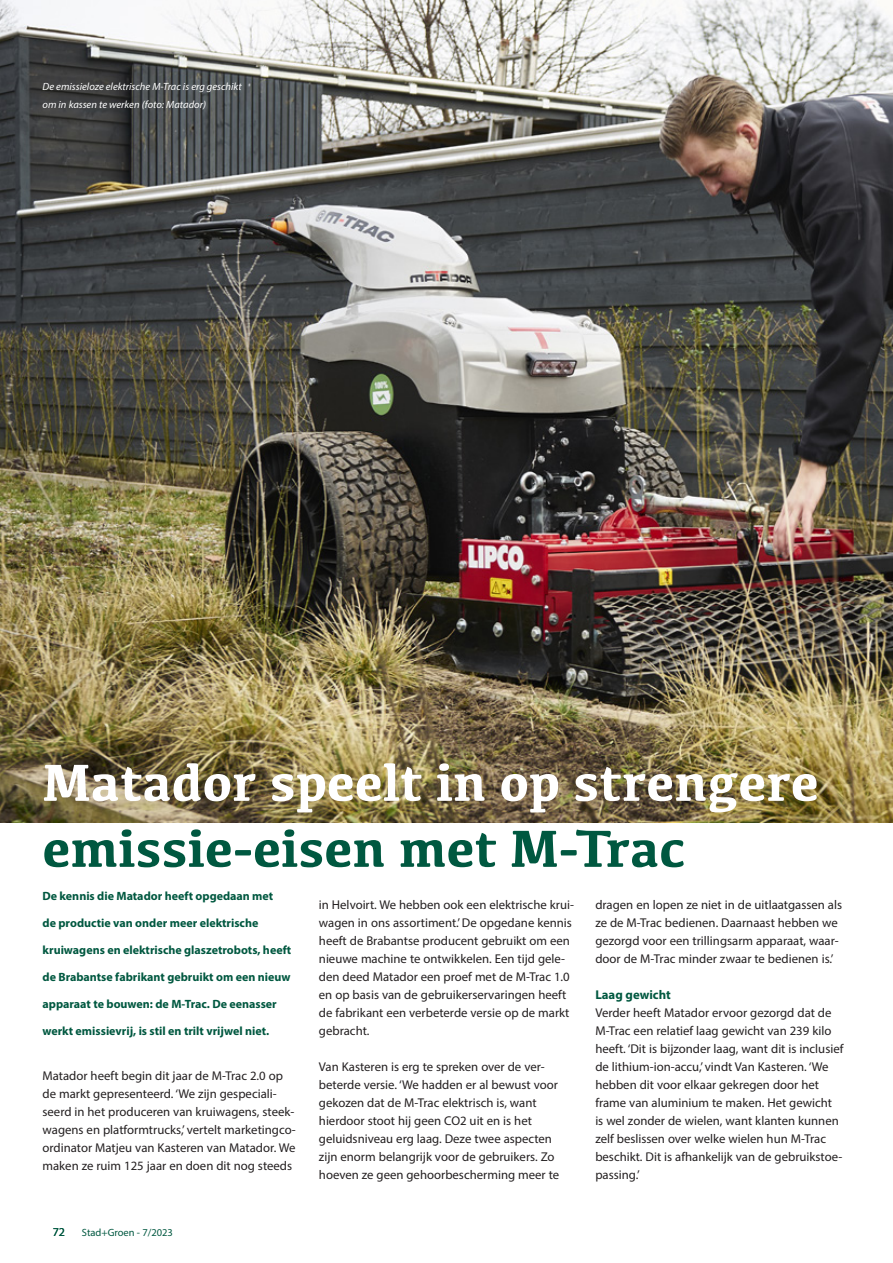
<style>
.page{position:relative;width:893px;height:1263px;background:#fff}
.page>*{position:absolute;margin:0;border:0;box-sizing:border-box;transform-origin:0 0}
.t1{font:700 54px "Kefa";color:#fff}
.t2{font:700 54px "Kefa";color:#005840}
.t3{font:12.75px/18px "Myriad Pro";color:#231f20}
.t4{font:700 12.75px "Myriad Pro";color:#005840}
.t5{font:700 12px "Myriad Pro";color:#005840}
.t6{font:12px "Myriad Pro";color:#005840}
.t7{font:italic 10.5px/18px "Myriad Pro";color:#fff}
.t8{font:10.5px "Myriad Pro";color:#005840}
</style>
<div class="page">
<img style="left:0;top:0;width:893px;height:823px">
<p class="t7" style="left:43px;top:77px;width:201px">De emissieloze elektrische M-Trac is erg geschikt om in kassen te werken (foto: Matador)</p>
<h1 class="t1" style="left:43px;top:746px;width:778px">Matador speelt in op strengere</h1>
<h1 class="t2" style="left:43px;top:812px;width:644px">emissie-eisen met M-Trac</h1>
<p class="t5" style="left:43px;top:888px;width:232px">De kennis die Matador heeft opgedaan met</p>
<p class="t5" style="left:43px;top:915px;width:217px">de productie van onder meer elektrische</p>
<p class="t5" style="left:43px;top:942px;width:250px">kruiwagens en elektrische glaszetrobots, heeft</p>
<p class="t5" style="left:43px;top:969px;width:250px">de Brabantse fabrikant gebruikt om een nieuw</p>
<p class="t5" style="left:43px;top:996px;width:236px">apparaat te bouwen: de M-Trac. De eenasser</p>
<p class="t5" style="left:43px;top:1023px;width:228px">werkt emissievrij, is stil en trilt vrijwel niet.</p>
<p class="t3" style="left:43px;top:1067px;width:255px">Matador heeft begin dit jaar de M-Trac 2.0 op de markt gepresenteerd. ‘We zijn gespeciali&shy;seerd in het produceren van kruiwagens, steek&shy;wagens en platformtrucks,’ vertelt marketingco&shy;ördinator Matjeu van Kasteren van Matador. We maken ze ruim 125 jaar en doen dit nog steeds</p>
<p class="t6" style="left:53px;top:1224px;width:14px">72</p>
<p class="t8" style="left:82px;top:1226px;width:93px">Stad+Groen - 7/2023</p>
<p class="t3" style="left:319px;top:896px;width:257px">in Helvoirt. We hebben ook een elektrische krui&shy;wagen in ons assortiment.’ De opgedane kennis heeft de Brabantse producent gebruikt om een nieuwe machine te ontwikkelen. Een tijd gele&shy;den deed Matador een proef met de M-Trac 1.0 en op basis van de gebruikerservaringen heeft de fabrikant een verbeterde versie op de markt gebracht.</p>
<p class="t3" style="left:319px;top:1058px;width:242px">Van Kasteren is erg te spreken over de ver&shy;beterde versie. ‘We hadden er al bewust voor gekozen dat de M-Trac elektrisch is, want hierdoor stoot hij geen CO2 uit en is het geluidsniveau erg laag. Deze twee aspecten zijn enorm belangrijk voor de gebruikers. Zo hoeven ze geen gehoorbescherming meer te</p>
<p class="t3" style="left:595px;top:896px;width:248px">dragen en lopen ze niet in de uitlaatgassen als ze de M-Trac bedienen. Daarnaast hebben we gezorgd voor een trillingsarm apparaat, waar&shy;door de M-Trac minder zwaar te bedienen is.’</p>
<p class="t4" style="left:595px;top:986px;width:77px">Laag gewicht</p>
<p class="t3" style="left:595px;top:1004px;width:250px">Verder heeft Matador ervoor gezorgd dat de M-Trac een relatief laag gewicht van 239 kilo heeft. ‘Dit is bijzonder laag, want dit is inclusief de lithium-ion-accu,’ vindt Van Kasteren. ‘We hebben dit voor elkaar gekregen door het frame van aluminium te maken. Het gewicht<br>is wel zonder de wielen, want klanten kunnen zelf beslissen over welke wielen hun M-Trac beschikt. Dit is afhankelijk van de gebruikstoe&shy;passing.’</p>
</div>
